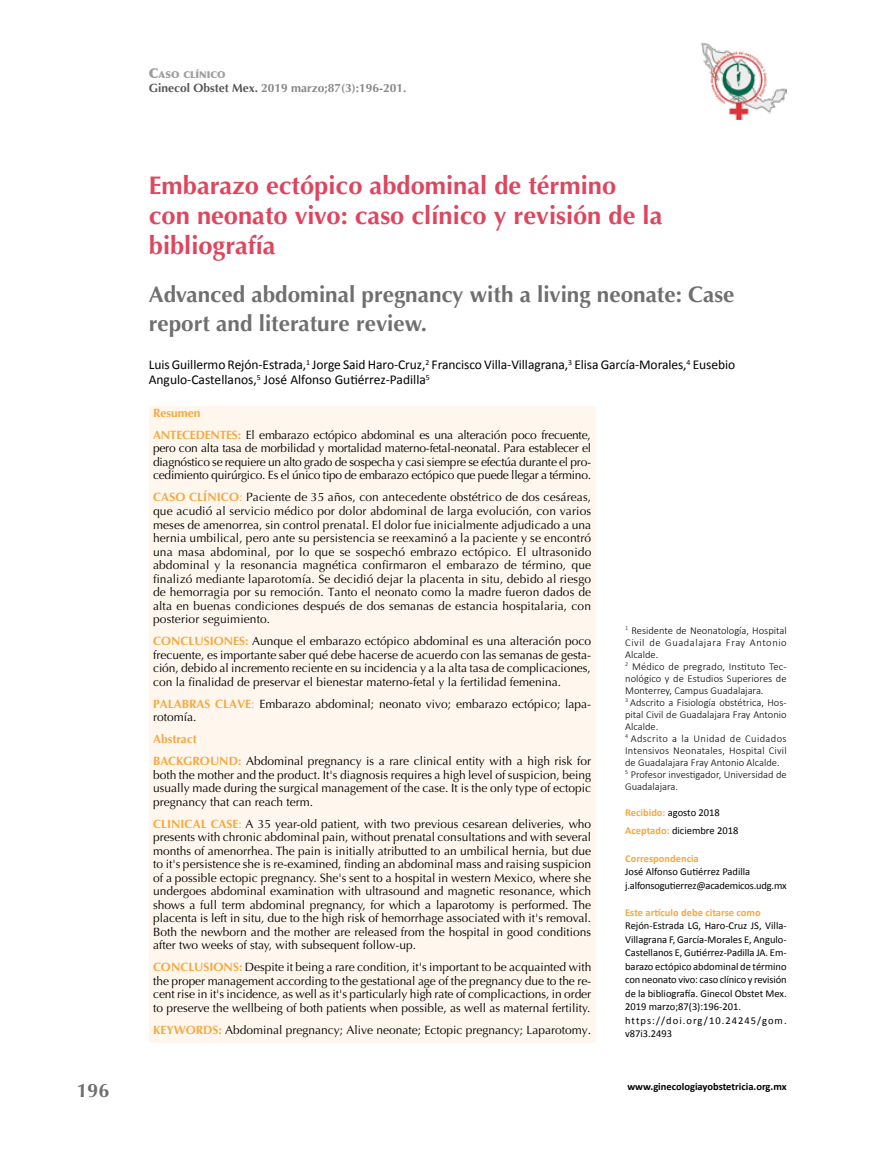
<style>
.page{position:relative;width:893px;height:1149px;background:#fff}
.page>*{position:absolute;margin:0;border:0;box-sizing:border-box;transform-origin:0 0}
.t1{font:700 25.5px/30px "Optima";color:#de465f}
.t2{font:700 22.5px/28.5px "Optima";color:#706f6f}
.t3{font:700 19.5px "Optima";color:#706f6f}
.t4{font:13.5px/15px "Calibri";letter-spacing:-.005em;color:#000}
.t5{font:12px/13.5px "Optima";color:#000;text-align:justify}
.t6{font:12px/22px "Optima";letter-spacing:-.02em;color:#000}
.t7{font:700 12px "Optima";color:#878787}
.t8{font:300 10.5px/12px "Calibri";color:#000}
.t9{font:10.5px/13.5px "Calibri";color:#000}
.t10{font:700 10.5px "Calibri";color:#f7a73e}
.t11{font:700 10.5px "Calibri";color:#000}
.t12{font:900 9.45px "Optima";color:#9d9d9c}
.s1{font-size:13.5px}
.s2{color:#575756}
.s3{font-weight:700;color:#f7a73e}
.s4{color:#f7a73e}
</style>
<div class="page">
<img style="left:702px;top:43px;width:85px;height:76px">
<div style="left:149px;top:406px;width:446px;height:636px;background:#fff7ee"></div>
<p class="t12" style="left:149px;top:69px;width:78px"><span class="s1">C</span>ASO CLÍNICO</p>
<p class="t7" style="left:149px;top:81px;width:259px"><span class="s2">Ginecol Obstet Mex.</span> 2019 marzo;87(3):196-201.</p>
<h1 class="t1" style="left:149px;top:170px;width:515px">Embarazo ectópico abdominal de término con neonato vivo: caso clínico y revisión de la bibliografía</h1>
<h2 class="t2" style="left:149px;top:280px;width:587px">Advanced abdominal pregnancy with a living neonate: Case report and literature review.</h2>
<p class="t4" style="left:149px;top:356px;width:588px">Luis Guillermo Rejón-Estrada,<sup>1</sup> Jorge Said Haro-Cruz,<sup>2</sup> Francisco Villa-Villagrana,<sup>3</sup> Elisa García-Morales,<sup>4</sup> Eusebio<br>Angulo-Castellanos,<sup>5</sup> José Alfonso Gutiérrez-Padilla<sup>5</sup></p>
<p class="t6" style="left:153px;top:402px;width:439px"><span class="s3">Resumen<br>ANTECEDENTES:</span> El embarazo ectópico abdominal es una alteración poco frecuente,</p>
<p class="t5" style="left:153px;top:441px;width:440px">pero con alta tasa de morbilidad y mortalidad materno-fetal-neonatal. Para establecer el diagnóstico se requiere un alto grado de sospecha y casi siempre se efectúa durante el pro&shy;cedimiento quirúrgico. Es el único tipo de embarazo ectópico que puede llegar a término.</p>
<p class="t5" style="left:153px;top:490px;width:440px"><span class="s3">CASO CLÍNICO</span><span class="s4">:</span> Paciente de 35 años, con antecedente obstétrico de dos cesáreas, que acudió al servicio médico por dolor abdominal de larga evolución, con varios meses de amenorrea, sin control prenatal. El dolor fue inicialmente adjudicado a una hernia umbilical, pero ante su persistencia se reexaminó a la paciente y se encontró una masa abdominal, por lo que se sospechó embrazo ectópico. El ultrasonido abdominal y la resonancia magnética confirmaron el embarazo de término, que finalizó mediante laparotomía. Se decidió dejar la placenta in situ, debido al riesgo de hemorragia por su remoción. Tanto el neonato como la madre fueron dados de alta en buenas condiciones después de dos semanas de estancia hospitalaria, con posterior seguimiento.</p>
<p class="t5" style="left:153px;top:634px;width:440px"><span class="s3">CONCLUSIONES:</span> Aunque el embarazo ectópico abdominal es una alteración poco frecuente, es importante saber qué debe hacerse de acuerdo con las semanas de gesta&shy;ción, debido al incremento reciente en su incidencia y a la alta tasa de complicaciones, con la finalidad de preservar el bienestar materno-fetal y la fertilidad femenina.</p>
<p class="t5" style="left:153px;top:696px;width:440px"><span class="s3">PALABRAS CLAVE</span><span class="s4">:</span> Embarazo abdominal; neonato vivo; embarazo ectópico; lapa&shy;rotomía.</p>
<p class="t5" style="left:153px;top:728px;width:440px;line-height:22px"><span class="s3">Abstract<br>BACKGROUND:</span> Abdominal pregnancy is a rare clinical entity with a high risk for</p>
<p class="t5" style="left:153px;top:767px;width:440px">both the mother and the product. It's diagnosis requires a high level of suspicion, being usually made during the surgical management of the case. It is the only type of ectopic pregnancy that can reach term.</p>
<p class="t5" style="left:153px;top:816px;width:440px"><span class="s3">CLINICAL CASE</span><span class="s4">:</span> A 35 year-old patient, with two previous cesarean deliveries, who presents with chronic abdominal pain, without prenatal consultations and with several months of amenorrhea. The pain is initially atributted to an umbilical hernia, but due to it's persistence she is re-examined, finding an abdominal mass and raising suspicion of a possible ectopic pregnancy. She's sent to a hospital in western Mexico, where she undergoes abdominal examination with ultrasound and magnetic resonance, which shows a full term abdominal pregnancy, for which a laparotomy is performed. The placenta is left in situ, due to the high risk of hemorrhage associated with it's removal.<br>Both the newborn and the mother are released from the hospital in good conditions after two weeks of stay, with subsequent follow-up.</p>
<p class="t5" style="left:153px;top:960px;width:440px"><span class="s3">CONCLUSIONS:</span> Despite it being a rare condition, it's important to be acquainted with the proper management according to the gestational age of the pregnancy due to the re&shy;cent rise in it's incidence, as well as it's particularly high rate of complicactions, in order to preserve the wellbeing of both patients when possible, as well as maternal fertility.</p>
<p class="t5" style="left:153px;top:1022px;width:440px"><span class="s3">KEYWORDS:</span> Abdominal pregnancy; Alive neonate; Ectopic pregnancy; Laparotomy.</p>
<p class="t8" style="left:625px;top:623px;width:163px"><sup>1</sup> Residente de Neonatología, Hospital<br>Civil de Guadalajara Fray Antonio<br>Alcalde.<br><sup>2</sup> Médico de pregrado, Instituto Tec&shy;nológico y de Estudios Superiores de<br>Monterrey, Campus Guadalajara.<br><sup>3</sup> Adscrito a Fisiología obstétrica, Hos&shy;pital Civil de Guadalajara Fray Antonio<br>Alcalde.<br><sup>4</sup> Adscrito a la Unidad de Cuidados<br>Intensivos Neonatales, Hospital Civil de Guadalajara Fray Antonio Alcalde.<br><sup>5</sup> Profesor investigador, Universidad de<br>Guadalajara.</p>
<p class="t9" style="left:625px;top:802px;width:115px;line-height:18px"><span class="s3">Recibido:</span> agosto 2018<br><span class="s3">Aceptado:</span> diciembre 2018</p>
<p class="t10" style="left:625px;top:851px;width:75px">Correspondencia</p>
<p class="t9" style="left:625px;top:864px;width:163px">José Alfonso Gutiérrez Padilla j.alfonsogutierrez@academicos.udg.mx</p>
<p class="t10" style="left:625px;top:905px;width:137px">Este artículo debe citarse como</p>
<p class="t9" style="left:625px;top:918px;width:163px">Rejón-Estrada LG, Haro-Cruz JS, Villa-Villagrana F, García-Morales E, Angulo-Castellanos E, Gutiérrez-Padilla JA. Em&shy;barazo ectópico abdominal de término con neonato vivo: caso clínico y revisión de la bibliografía. Ginecol Obstet Mex.<br>2019 marzo;87(3):196-201. https://doi.org/10.24245/gom. v87i3.2493</p>
<h3 class="t3" style="left:77px;top:1079px;width:34px">196</h3>
<p class="t11" style="left:627px;top:1079px;width:161px">www.ginecologiayobstetricia.org.mx</p>
</div>
